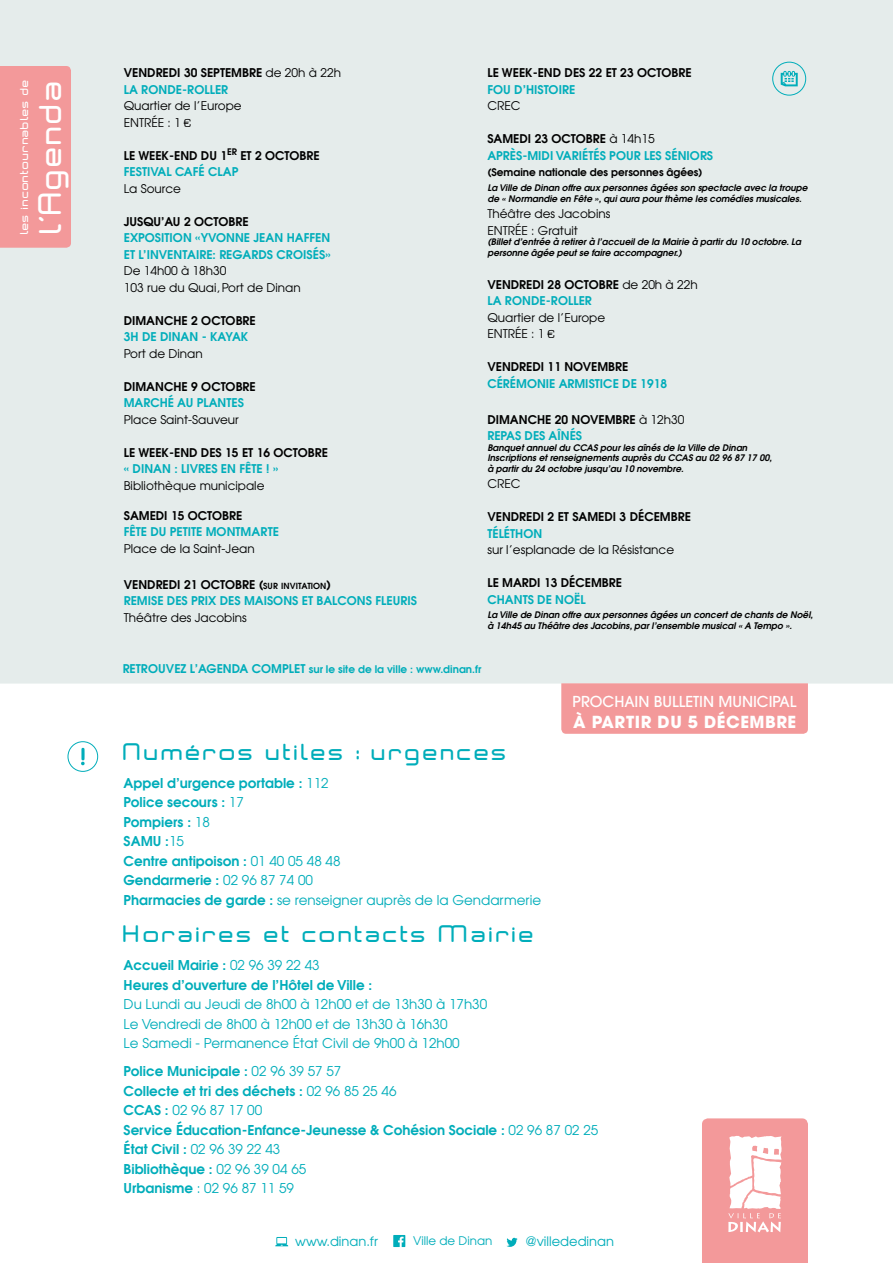
<style>
.page{position:relative;width:893px;height:1263px;background:#fff}
.page>*{position:absolute;margin:0;border:0;box-sizing:border-box;transform-origin:0 0}
.t1{font:500 28.5px "Neogrey";letter-spacing:.07em;color:#fff}
.t2{font:500 21px "Neogrey";letter-spacing:.125em;color:#00adba}
.t3{font:700 16.5px "Avant Garde";letter-spacing:.03em;color:#fff}
.t4{font:500 15px "Avant Garde";color:#fff}
.t5{font:600 13.5px/19.5px "Avant Garde";color:#00adba}
.t6{font:13.5px/19.5px "Avant Garde";color:#00adba}
.t7{font:13.05px "Avant Garde";color:#00adba}
.t8{font:600 12px/16.5px "Avant Garde";color:#000}
.t9{font:600 12px/16.5px "Avant Garde";color:#00adba}
.t10{font:12px/16.5px "Avant Garde";color:#000}
.t11{font:11.85px "Avant Garde";color:#00adba}
.t12{font:600 10.5px "Avant Garde";color:#00adba}
.t13{font:600 10.5px "Avant Garde";color:#000}
.t14{font:500 10.5px "Neogrey";letter-spacing:.07em;color:#fff}
.t15{font:italic 600 9px/10.5px "Avant Garde";color:#000}
.s1{font-weight:400}
.s2{color:#00adba}
.s3{font-family:"Eurostile"}
.s4{color:#000}
.s5{font-size:8.4px;color:#000}
.s6{font-weight:400;color:#000}
.s7{font-size:12px}
</style>
<div class="page">
<div style="left:0;top:0;width:893px;height:684px;background:#e5eceb"></div>
<div style="left:68px;top:741px;width:30px;height:31px;border:1px solid #00adba;border-radius:50%"></div>
<svg style="left:81px;top:748px;width:4px;height:17px"></svg>
<div style="left:0;top:66px;width:71px;height:182px;background:#f3999a"></div>
<svg style="left:781px;top:71px;width:17px;height:15px"></svg>
<div style="left:772px;top:62px;width:34px;height:34px;border:1px solid #00adba;border-radius:50%"></div>
<svg style="left:702px;top:1118px;width:106px;height:145px"></svg>
<div style="left:561px;top:683px;width:247px;height:51px;background:#f3999a"></div>
<svg style="left:275px;top:1237px;width:13px;height:9px"></svg>
<svg style="left:506px;top:1238px;width:12px;height:9px"></svg>
<svg style="left:393px;top:1235px;width:12px;height:12px"></svg>
<p class="t14" style="left:17px;top:234px;width:156px;rotate:-90deg">les incontournables de</p>
<h1 class="t1" style="left:32px;top:233px;width:155px;rotate:-90deg">l’Agenda</h1>
<h3 class="t8" style="left:124px;top:65px;width:219px">VENDREDI 30 SEPTEMBRE <span class="s1">de 20h à 22h<br></span><span class="s2">LA RONDE-ROLLER</span></h3>
<h3 class="t10" style="left:124px;top:98px;width:119px">Quartier de l’Europe<br>ENTRÉE : 1 <span class="s3">€</span></h3>
<h3 class="t8" style="left:124px;top:147px;width:197px">LE WEEK-END DU 1<sup>ER</sup> ET 2 OCTOBRE<br><span class="s2">FESTIVAL CAFÉ CLAP</span></h3>
<h3 class="t10" style="left:124px;top:180px;width:59px">La Source</h3>
<h3 class="t8" style="left:124px;top:213px;width:126px">JUSQU’AU 2 OCTOBRE</h3>
<h3 class="t9" style="left:124px;top:230px;width:208px">EXPOSITION «YVONNE JEAN HAFFEN<br>ET L’INVENTAIRE: REGARDS CROISÉS»</h3>
<h3 class="t10" style="left:124px;top:263px;width:179px">De 14h00 à 18h30<br>103 rue du Quai, Port de Dinan</h3>
<h3 class="t8" style="left:124px;top:312px;width:134px">DIMANCHE 2 OCTOBRE</h3>
<h3 class="t9" style="left:124px;top:329px;width:126px">3H DE DINAN - KAYAK</h3>
<h3 class="t10" style="left:124px;top:345px;width:80px">Port de Dinan</h3>
<h3 class="t8" style="left:124px;top:378px;width:134px">DIMANCHE 9 OCTOBRE</h3>
<h3 class="t9" style="left:124px;top:395px;width:122px">MARCHÉ AU PLANTES</h3>
<h3 class="t10" style="left:124px;top:411px;width:117px">Place Saint-Sauveur</h3>
<h3 class="t8" style="left:124px;top:444px;width:206px">LE WEEK-END DES 15 ET 16 OCTOBRE</h3>
<h3 class="t9" style="left:124px;top:461px;width:156px">« DINAN : LIVRES EN FÊTE ! »</h3>
<h3 class="t10" style="left:124px;top:477px;width:142px">Bibliothèque municipale</h3>
<h3 class="t8" style="left:124px;top:507px;width:120px">SAMEDI 15 OCTOBRE</h3>
<h3 class="t9" style="left:124px;top:524px;width:157px">FÊTE DU PETITE MONTMARTE</h3>
<h3 class="t10" style="left:124px;top:540px;width:132px">Place de la Saint-Jean</h3>
<h3 class="t9" style="left:124px;top:576px;width:295px"><span class="s4">VENDREDI 21 OCTOBRE</span> <span class="s4">(</span><span class="s5">SUR INVITATION</span><span class="s4">)<br></span>REMISE DES PRIX DES MAISONS ET BALCONS FLEURIS</h3>
<h3 class="t10" style="left:124px;top:609px;width:125px">Théâtre des Jacobins</h3>
<h3 class="t8" style="left:487px;top:64px;width:206px">LE WEEK-END DES 22 ET 23 OCTOBRE</h3>
<h3 class="t9" style="left:487px;top:81px;width:89px">FOU D’HISTOIRE</h3>
<h3 class="t10" style="left:487px;top:97px;width:35px">CREC</h3>
<h3 class="t9" style="left:487px;top:130px;width:227px"><span class="s4">SAMEDI 23 OCTOBRE</span> <span class="s6">à 14h15<br></span>APRÈS-MIDI VARIÉTÉS POUR LES SÉNIORS</h3>
<p class="t13" style="left:487px;top:165px;width:217px">(Semaine nationale des personnes âgées)</p>
<p class="t15" style="left:487px;top:182px;width:322px">La Ville de Dinan offre aux personnes âgées son spectacle avec la troupe de « Normandie en Fête », qui aura pour thème les comédies musicales.</p>
<h3 class="t10" style="left:487px;top:205px;width:125px">Théâtre des Jacobins<br>ENTRÉE : Gratuit</h3>
<p class="t15" style="left:487px;top:236px;width:315px">(Billet d’entrée à retirer à l’accueil de la Mairie à partir du 10 octobre. La personne âgée peut se faire accompagner.)</p>
<h3 class="t8" style="left:487px;top:276px;width:212px">VENDREDI 28 OCTOBRE <span class="s1">de 20h à 22h<br></span><span class="s2">LA RONDE-ROLLER</span></h3>
<h3 class="t10" style="left:487px;top:309px;width:119px">Quartier de l’Europe<br>ENTRÉE : 1 <span class="s3">€</span></h3>
<h3 class="t8" style="left:487px;top:358px;width:143px">VENDREDI 11 NOVEMBRE</h3>
<h3 class="t9" style="left:487px;top:375px;width:181px">CÉRÉMONIE ARMISTICE DE 1918</h3>
<h3 class="t8" style="left:487px;top:411px;width:199px">DIMANCHE 20 NOVEMBRE <span class="s1">à 12h30<br></span><span class="s2">REPAS DES AÎNÉS</span></h3>
<p class="t15" style="left:487px;top:442px;width:286px">Banquet annuel du CCAS pour les aînés de la Ville de Dinan<br>Inscriptions et renseignements auprès du CCAS au 02 96 87 17 00, à partir du 24 octobre jusqu’au 10 novembre.</p>
<h3 class="t10" style="left:487px;top:475px;width:35px">CREC</h3>
<h3 class="t8" style="left:487px;top:508px;width:205px">VENDREDI 2 ET SAMEDI 3 DÉCEMBRE</h3>
<h3 class="t9" style="left:487px;top:525px;width:56px">TÉLÉTHON</h3>
<h3 class="t10" style="left:487px;top:541px;width:188px">sur l’esplanade de la Résistance</h3>
<h3 class="t8" style="left:487px;top:574px;width:136px">LE MARDI 13 DÉCEMBRE</h3>
<h3 class="t9" style="left:487px;top:591px;width:100px">CHANTS DE NOËL</h3>
<p class="t15" style="left:487px;top:610px;width:327px">La Ville de Dinan offre aux personnes âgées un concert de chants de Noël, à 14h45 au Théâtre des Jacobins, par l’ensemble musical « A Tempo ».</p>
<p class="t12" style="left:123px;top:662px;width:360px"><span class="s7">RETROUVEZ L’AGENDA COMPLET</span> sur le site de la ville : www.dinan.fr</p>
<h3 class="t4" style="left:573px;top:693px;width:225px">PROCHAIN BULLETIN MUNICIPAL</h3>
<h3 class="t3" style="left:573px;top:711px;width:225px">À PARTIR DU 5 DÉCEMBRE</h3>
<h2 class="t2" style="left:124px;top:738px;width:385px">Numéros utiles : urgences</h2>
<h3 class="t5" style="left:124px;top:773px;width:419px">Appel d’urgence portable : <span class="s1">112<br></span>Police secours : <span class="s1">17<br></span>Pompiers : <span class="s1">18<br></span>SAMU :<span class="s1">15<br></span>Centre antipoison : <span class="s1">01 40 05 48 48<br></span>Gendarmerie : <span class="s1">02 96 87 74 00<br></span>Pharmacies de garde : <span class="s1">se renseigner auprès de la Gendarmerie</span></h3>
<h2 class="t2" style="left:124px;top:920px;width:412px">Horaires et contacts Mairie</h2>
<h3 class="t5" style="left:124px;top:955px;width:250px">Accueil Mairie : <span class="s1">02 96 39 22 43<br></span>Heures d’ouverture de l’Hôtel de Ville :</h3>
<h3 class="t6" style="left:124px;top:994px;width:365px">Du Lundi au Jeudi de 8h00 à 12h00 et de 13h30 à 17h30<br>Le Vendredi de 8h00 à 12h00 et de 13h30 à 16h30<br>Le Samedi - Permanence État Civil de 9h00 à 12h00</h3>
<h3 class="t5" style="left:124px;top:1061px;width:476px">Police Municipale : <span class="s1">02 96 39 57 57<br></span>Collecte et tri des déchets : <span class="s1">02 96 85 25 46<br></span>CCAS : <span class="s1">02 96 87 17 00<br></span>Service Éducation-Enfance-Jeunesse &amp; Cohésion Sociale : <span class="s1">02 96 87 02 25<br></span>État Civil : <span class="s1">02 96 39 22 43<br></span>Bibliothèque : <span class="s1">02 96 39 04 65<br></span>Urbanisme <span class="s1">: 02 96 87 11 59</span></h3>
<h3 class="t7" style="left:295px;top:1233px;width:84px">www.dinan.fr</h3>
<h3 class="t11" style="left:413px;top:1233px;width:81px">Ville de Dinan</h3>
<h3 class="t7" style="left:525px;top:1233px;width:90px">@villededinan</h3>
</div>
